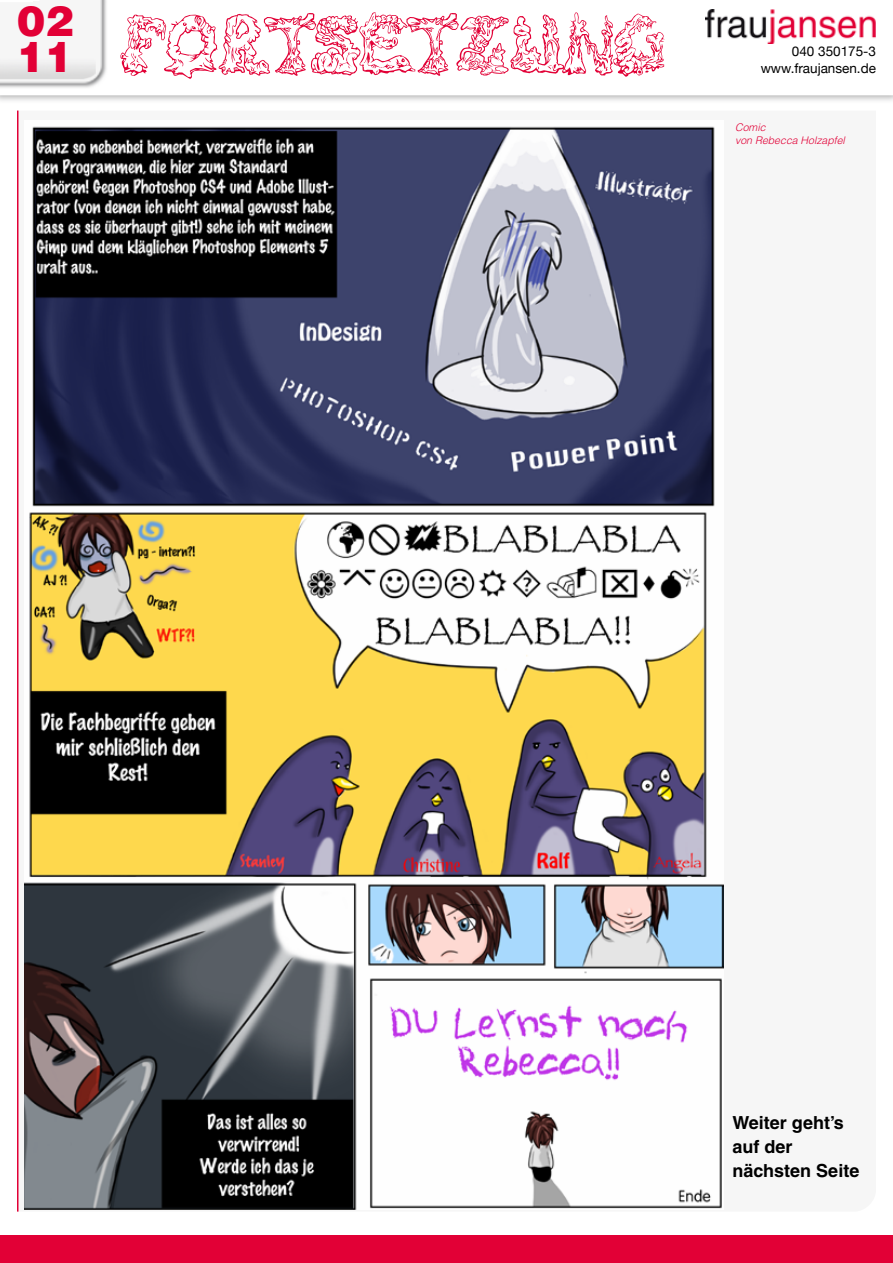
<style>
.page{position:relative;width:893px;height:1263px;background:#fff}
.page>*{position:absolute;margin:0;border:0;box-sizing:border-box;transform-origin:0 0}
.t1{font:75px "Riot Act Two";color:#e20036}
.t2{font:900 42px "Helvetica";color:#e20036}
.t3{font:700 18px/24px "Helvetica";color:#000}
.t4{font:13.5px/16.2px "Helvetica Neue";color:#000;text-align:right}
.t5{font:italic 300 10.5px/13.5px "Helvetica";color:#e20036}
.s1{font-family:"Helvetica";font-weight:900;font-size:42px}
</style>
<div class="page">
<img style="left:0;top:0;width:893px;height:101px">
<div style="left:0;top:1235px;width:893px;height:28px;background:#e20036"></div>
<img style="left:706px;top:10px;width:170px;height:34px">
<hr style="left:17px;top:111px;width:2px;height:1100px;background:#e20036">
<img style="left:24px;top:126px;width:700px;height:1083px">
<h2 class="t2" style="left:17px;top:-6px;width:58px">02</h2>
<h1 class="t1" style="left:17px;top:0;width:651px"><span class="s1">11</span> FORTSETZUNG</h1>
<p class="t4" style="left:761px;top:43px;width:117px">040 350175-3 www.fraujansen.de</p>
<p class="t5" style="left:735px;top:120px;width:111px">Comic<br>von Rebecca Holzapfel</p>
<p class="t3" style="left:732px;top:1110px;width:128px">Weiter geht’s auf der nächsten Seite</p>
</div>
